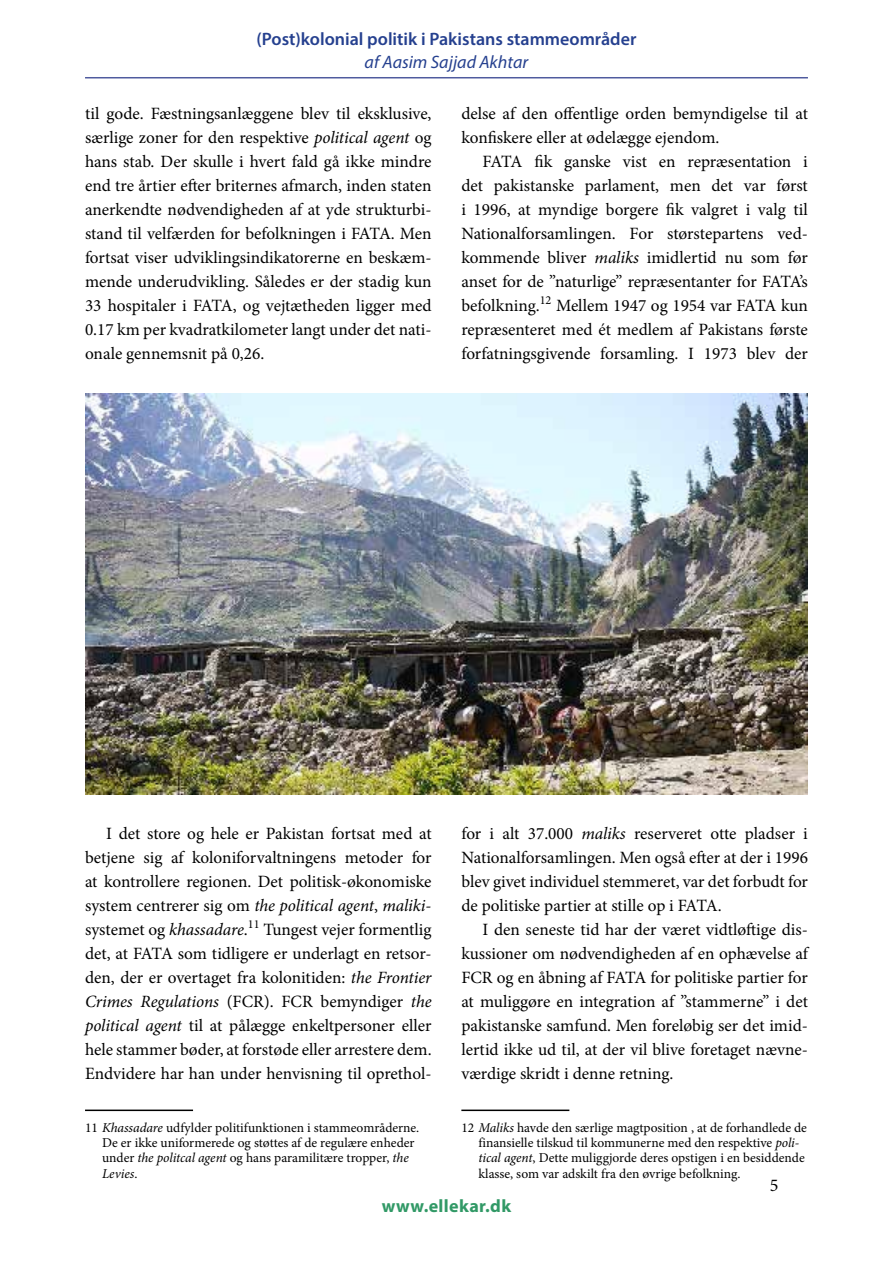
<style>
.page{position:relative;width:893px;height:1263px;background:#fff}
.page>*{position:absolute;margin:0;border:0;box-sizing:border-box;transform-origin:0 0}
.t1{font:600 18px "Myriad Pro";color:#25408f}
.t2{font:italic 18px "Myriad Pro";color:#25408f}
.t3{font:700 18px "Myriad Pro";letter-spacing:.02em;color:#319966}
.t4{font:18px "Minion Pro";color:#000}
.t5{font:17.25px/24px "Minion Pro";color:#000;text-align:justify}
.t6{font:13.5px/15.5px "Minion Pro";color:#000}
.s1{font-style:italic}
</style>
<div class="page">
<hr style="left:85px;top:77px;width:723px;height:1px;background:#4f5b9e">
<hr style="left:85px;top:1109px;width:108px;height:2px;background:#000">
<hr style="left:461px;top:1109px;width:108px;height:2px;background:#000">
<img style="left:85px;top:394px;width:723px;height:400px">
<p class="t1" style="left:256px;top:28px;width:381px">(Post)kolonial politik i Pakistans stammeområder</p>
<p class="t2" style="left:365px;top:51px;width:165px">af Aasim Sajjad Akhtar</p>
<p class="t5" style="left:85px;top:101px;width:348px">til gode. Fæstningsanlæggene blev til eksklusive, særlige zoner for den respektive <span class="s1">political agent</span> og hans stab. Der skulle i hvert fald gå ikke mindre end tre årtier efter briternes afmarch, inden staten anerkendte nødvendigheden af at yde strukturbi&shy;stand til velfærden for befolkningen i FATA. Men fortsat viser udviklingsindikatorerne en beskæm&shy;mende underudvikling. Således er der stadig kun 33 hospitaler i FATA, og vejtætheden ligger med 0.17 km per kvadratkilometer langt under det nati&shy;onale gennemsnit på 0,26.</p>
<p class="t5" style="left:461px;top:101px;width:348px">delse af den offentlige orden bemyndigelse til at konfiskere eller at ødelægge ejendom.</p>
<p class="t5" style="left:461px;top:149px;width:348px;text-indent:21px">FATA fik ganske vist en repræsentation i det pakistanske parlament, men det var først i 1996, at myndige borgere fik valgret i valg til Nationalforsamlingen. For størstepartens ved&shy;kommende bliver <span class="s1">maliks</span> imidlertid nu som før anset for de ”naturlige” repræsentanter for FATA’s befolkning.<sup>12</sup> Mellem 1947 og 1954 var FATA kun repræsenteret med ét medlem af Pakistans første forfatningsgivende forsamling. I 1973 blev der</p>
<p class="t5" style="left:85px;top:821px;width:348px;text-indent:21px">I det store og hele er Pakistan fortsat med at betjene sig af koloniforvaltningens metoder for at kontrollere regionen. Det politisk--økonomiske system centrerer sig om <span class="s1">the political agent</span>, <span class="s1">maliki&shy;</span>systemet og <span class="s1">khassadare</span>.<sup>11</sup> Tungest vejer formentlig det, at FATA som tidligere er underlagt en retsor&shy;den, der er overtaget fra kolonitiden: <span class="s1">the Frontier Crimes Regulations</span> (FCR). FCR bemyndiger <span class="s1">the political agent</span> til at pålægge enkeltpersoner eller hele stammer bøder, at forstøde eller arrestere dem.<br>Endvidere har han under henvisning til oprethol-</p>
<p class="t6" style="left:102px;top:1119px;width:319px;text-indent:-17px">11 <span class="s1">Khassadare</span> udfylder politifunktionen i stammeområderne.<br>De er ikke uniformerede og støttes af de regulære enheder under <span class="s1">the politcal agent</span> og hans paramilitære tropper, <span class="s1">the Levies</span>.</p>
<p class="t5" style="left:461px;top:821px;width:348px">for i alt 37.000 <span class="s1">maliks</span> reserveret otte pladser i Nationalforsamlingen. Men også efter at der i 1996 blev givet individuel stemmeret, var det forbudt for de politiske partier at stille op i FATA.</p>
<p class="t5" style="left:461px;top:917px;width:348px;text-indent:21px">I den seneste tid har der været vidtløftige dis&shy;kussioner om nødvendigheden af en ophævelse af FCR og en åbning af FATA for politiske partier for at muliggøre en integration af ”stammerne” i det pakistanske samfund. Men foreløbig ser det imid&shy;lertid ikke ud til, at der vil blive foretaget nævne&shy;værdige skridt i denne retning.</p>
<p class="t6" style="left:478px;top:1119px;width:330px;text-indent:-17px">12 <span class="s1">Maliks</span> havde den særlige magtposition , at de forhandlede de finansielle tilskud til kommunerne med den respektive <span class="s1">poli&shy;tical agent</span>, Dette muliggjorde deres opstigen i en besiddende klasse, som var adskilt fra den øvrige befolkning.</p>
<p class="t4" style="left:770px;top:1173px;width:10px">5</p>
<p class="t3" style="left:382px;top:1194px;width:131px">www.ellekar.dk</p>
</div>
